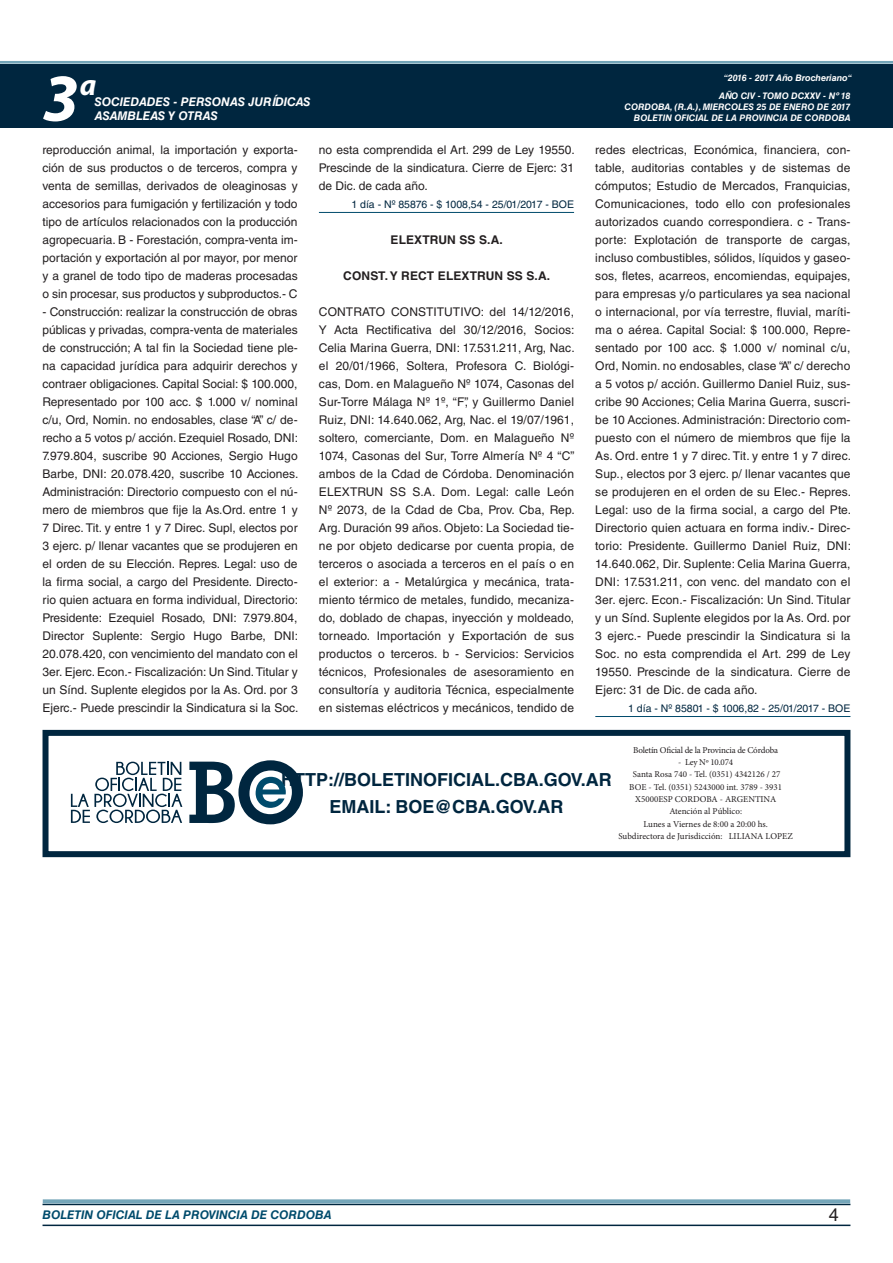
<style>
.page{position:relative;width:893px;height:1263px;background:#fff}
.page>*{position:absolute;margin:0;border:0;box-sizing:border-box;transform-origin:0 0}
.t1{font:italic 700 67.5px "Myriad Pro";color:#fff}
.t2{font:italic 700 30px "Myriad Pro";color:#fff}
.RESUELVE{font:700 18px "Helvetica LT Std";color:#00263f}
.t3{font:18px "Helvetica LT Std";color:#231f20}
.TEXTO_BASE{font:12px/18px "Helvetica LT Std";color:#231f20;text-align:justify}
.t4{font:italic 700 12px "Helvetica LT Std";color:#fff}
.RESUELVE-2{font:700 12px "Helvetica LT Std";letter-spacing:.01em;color:#231f20}
.t5{font:italic 700 12px "Helvetica LT Std";color:#004b6c}
.FECHA_DE_VENCIMIENTO{font:10.5px "Helvetica LT Std";color:#00263f}
.TEXTO_REMATE_HOJA_FI{font:9px "Minion Pro";color:#231f20}
.t6{font:italic 700 9px/10.8px "Helvetica LT Std";color:#fff;text-align:right}
.TEXTO_REMATE_HOJA_FI-2{font:9px "Minion Pro";letter-spacing:-.02em;color:#231f20}
</style>
<div class="page">
<div style="left:0;top:61px;width:893px;height:6px;background:#fff;opacity:.75"></div>
<div style="left:0;top:64px;width:893px;height:64px;background:#00263f"></div>
<hr style="left:43px;top:1224px;width:807px;height:2px;background:#00263f">
<div style="left:42px;top:1198px;width:809px;height:8px;background:#fff;opacity:.75"></div>
<hr style="left:319px;top:212px;width:255px;height:1px;background:#004b6c">
<hr style="left:595px;top:716px;width:255px;height:1px;background:#004b6c">
<div style="left:43px;top:730px;width:807px;height:127px;border:6px solid #00263f"></div>
<svg style="left:189px;top:760px;width:114px;height:64px"></svg>
<svg style="left:71px;top:762px;width:111px;height:61px"></svg>
<h1 class="t1" style="left:43px;top:54px;width:38px">3</h1>
<h2 class="t2" style="left:80px;top:66px;width:18px">a</h2>
<p class="t4" style="left:95px;top:94px;width:217px">SOCIEDADES - PERSONAS JURÍDICAS</p>
<p class="t4" style="left:95px;top:109px;width:125px">ASAMBLEAS Y OTRAS</p>
<p class="TEXTO_BASE" style="left:43px;top:141px;width:257px">reproducción animal, la importación y exporta&shy;ción de sus productos o de terceros, compra y venta de semillas, derivados de oleaginosas y accesorios para fumigación y fertilización y todo tipo de artículos relacionados con la producción agropecuaria. B - Forestación, compra-venta im&shy;portación y exportación al por mayor, por menor y a granel de todo tipo de maderas procesadas o sin procesar, sus productos y subproductos.- C</p>
<p class="TEXTO_BASE" style="left:43px;top:303px;width:257px">- Construcción: realizar la construcción de obras públicas y privadas, compra-venta de materiales de construcción; A tal fin la Sociedad tiene ple&shy;na capacidad jurídica para adquirir derechos y contraer obligaciones. Capital Social: $ 100.000, Representado por 100 acc. $ 1.000 v/ nominal c/u, Ord, Nomin. no endosables, clase “A” c/ de&shy;recho a 5 votos p/ acción. Ezequiel Rosado, DNI:<br>7.979.804, suscribe 90 Acciones, Sergio Hugo Barbe, DNI: 20.078.420, suscribe 10 Acciones.<br>Administración: Directorio compuesto con el nú&shy;mero de miembros que fije la As.Ord. entre 1 y 7 Direc. Tit. y entre 1 y 7 Direc. Supl, electos por 3 ejerc. p/ llenar vacantes que se produjeren en el orden de su Elección. Repres. Legal: uso de la firma social, a cargo del Presidente. Directo&shy;rio quien actuara en forma individual, Directorio:<br>Presidente: Ezequiel Rosado, DNI: 7.979.804, Director Suplente: Sergio Hugo Barbe, DNI:<br>20.078.420, con vencimiento del mandato con el 3er. Ejerc. Econ.- Fiscalización: Un Sind. Titular y un Sínd. Suplente elegidos por la As. Ord. por 3<br>Ejerc.- Puede prescindir la Sindicatura si la Soc.</p>
<p class="TEXTO_BASE" style="left:319px;top:141px;width:257px">no esta comprendida el Art. 299 de Ley 19550.<br>Prescinde de la sindicatura. Cierre de Ejerc: 31 de Dic. de cada año.</p>
<p class="FECHA_DE_VENCIMIENTO" style="left:351px;top:198px;width:224px">1 día - Nº 85876 - $ 1008,54 - 25/01/2017 - BOE</p>
<p class="RESUELVE-2" style="left:391px;top:232px;width:114px">ELEXTRUN SS S.A.</p>
<p class="RESUELVE-2" style="left:343px;top:268px;width:208px">CONST. Y RECT ELEXTRUN SS S.A.</p>
<p class="TEXTO_BASE" style="left:319px;top:303px;width:257px">CONTRATO CONSTITUTIVO: del 14/12/2016, Y Acta Rectificativa del 30/12/2016, Socios:<br>Celia Marina Guerra, DNI: 17.531.211, Arg, Nac. el 20/01/1966, Soltera, Profesora C. Biológi&shy;cas, Dom. en Malagueño Nº 1074, Casonas del Sur-Torre Málaga Nº 1º, “F”, y Guillermo Daniel Ruiz, DNI: 14.640.062, Arg, Nac. el 19/07/1961, soltero, comerciante, Dom. en Malagueño Nº 1074, Casonas del Sur, Torre Almería Nº 4 “C” ambos de la Cdad de Córdoba. Denominación ELEXTRUN SS S.A. Dom. Legal: calle León Nº 2073, de la Cdad de Cba, Prov. Cba, Rep.<br>Arg. Duración 99 años. Objeto: La Sociedad tie&shy;ne por objeto dedicarse por cuenta propia, de terceros o asociada a terceros en el país o en el exterior: a - Metalúrgica y mecánica, trata&shy;miento térmico de metales, fundido, mecaniza&shy;do, doblado de chapas, inyección y moldeado, torneado. Importación y Exportación de sus productos o terceros. b - Servicios: Servicios técnicos, Profesionales de asesoramiento en consultoría y auditoria Técnica, especialmente en sistemas eléctricos y mecánicos, tendido de</p>
<p class="t6" style="left:724px;top:72px;width:130px">“2016 - 2017 Año Brocheriano“</p>
<p class="t6" style="left:624px;top:91px;width:227px">AÑO CIV - TOMO DCXXV - Nº 18<br>CORDOBA, (R.A.), MIERCOLES 25 DE ENERO DE 2017<br>BOLETIN OFICIAL DE LA PROVINCIA DE CORDOBA</p>
<p class="TEXTO_BASE" style="left:595px;top:141px;width:257px">redes electricas, Económica, financiera, con&shy;table, auditorias contables y de sistemas de cómputos; Estudio de Mercados, Franquicias, Comunicaciones, todo ello con profesionales autorizados cuando correspondiera. c - Trans&shy;porte: Explotación de transporte de cargas, incluso combustibles, sólidos, líquidos y gaseo&shy;sos, fletes, acarreos, encomiendas, equipajes, para empresas y/o particulares ya sea nacional o internacional, por vía terrestre, fluvial, maríti&shy;ma o aérea. Capital Social: $ 100.000, Repre&shy;sentado por 100 acc. $ 1.000 v/ nominal c/u, Ord, Nomin. no endosables, clase “A” c/ derecho a 5 votos p/ acción. Guillermo Daniel Ruiz, sus&shy;cribe 90 Acciones; Celia Marina Guerra, suscri&shy;be 10 Acciones. Administración: Directorio com&shy;puesto con el número de miembros que fije la As. Ord. entre 1 y 7 direc. Tit. y entre 1 y 7 direc.<br>Sup., electos por 3 ejerc. p/ llenar vacantes que se produjeren en el orden de su Elec.- Repres.<br>Legal: uso de la firma social, a cargo del Pte.<br>Directorio quien actuara en forma indiv.- Direc&shy;torio: Presidente. Guillermo Daniel Ruiz, DNI:<br>14.640.062, Dir. Suplente: Celia Marina Guerra, DNI: 17.531.211, con venc. del mandato con el 3er. ejerc. Econ.- Fiscalización: Un Sind. Titular y un Sínd. Suplente elegidos por la As. Ord. por 3 ejerc.- Puede prescindir la Sindicatura si la Soc. no esta comprendida el Art. 299 de Ley 19550. Prescinde de la sindicatura. Cierre de Ejerc: 31 de Dic. de cada año.</p>
<p class="FECHA_DE_VENCIMIENTO" style="left:628px;top:702px;width:224px">1 día - Nº 85801 - $ 1006,82 - 25/01/2017 - BOE</p>
<p class="TEXTO_REMATE_HOJA_FI-2" style="left:633px;top:744px;width:146px">Boletín Oficial de la Provincia de Córdoba</p>
<p class="TEXTO_REMATE_HOJA_FI-2" style="left:678px;top:756px;width:56px">- Ley Nº 10.074</p>
<p class="TEXTO_REMATE_HOJA_FI" style="left:633px;top:768px;width:149px">Santa Rosa 740 - Tel. (0351) 4342126 / 27</p>
<p class="TEXTO_REMATE_HOJA_FI" style="left:629px;top:781px;width:154px">BOE - Tel. (0351) 5243000 int. 3789 - 3931</p>
<p class="TEXTO_REMATE_HOJA_FI" style="left:635px;top:793px;width:142px">X5000ESP CORDOBA - ARGENTINA</p>
<p class="TEXTO_REMATE_HOJA_FI" style="left:669px;top:805px;width:74px">Atención al Público:</p>
<p class="TEXTO_REMATE_HOJA_FI" style="left:644px;top:818px;width:126px">Lunes a Viernes de 8:00 a 20:00 hs.</p>
<p class="TEXTO_REMATE_HOJA_FI" style="left:618px;top:830px;width:176px">Subdirectora de Jurisdicción: LILIANA LOPEZ</p>
<p class="RESUELVE" style="left:281px;top:769px;width:332px">HTTP://BOLETINOFICIAL.CBA.GOV.AR</p>
<p class="RESUELVE" style="left:329px;top:796px;width:236px">EMAIL: BOE@CBA.GOV.AR</p>
<p class="t5" style="left:43px;top:1208px;width:290px">BOLETIN OFICIAL DE LA PROVINCIA DE CORDOBA</p>
<h3 class="t3" style="left:829px;top:1204px;width:12px">4</h3>
</div>
